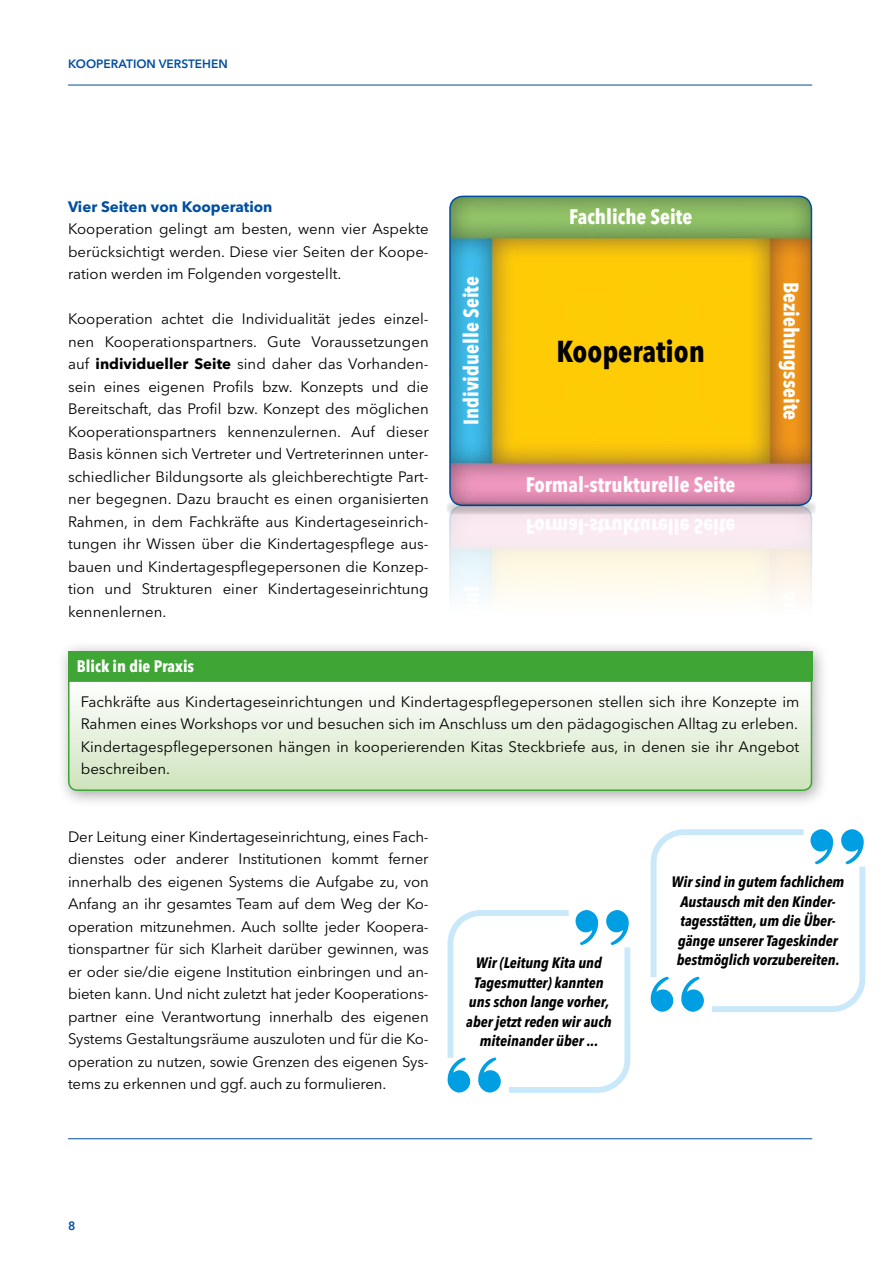
<style>
.page{position:relative;width:893px;height:1263px;background:#fff}
.page>*{position:absolute;margin:0;border:0;box-sizing:border-box;transform-origin:0 0}
.t1{font:700 condensed 30px "Avenir Next LT Pro";color:#000}
.t2{font:700 condensed 20.85px "Avenir Next LT Pro";color:#fff}
.t3{font:700 condensed 16.5px "Avenir Next LT Pro";color:#fff}
.t4{font:15px/22.5px "Avenir Next LT Pro";color:#000;text-align:justify}
.t5{font:italic 700 condensed 15px/19.5px "Avenir Next LT Pro";color:#000;text-align:center}
.t6{font:700 15px "Avenir Next LT Pro";color:#004f9f}
.t7{font:600 12px "Avenir Next LT Pro";color:#004f9f}
.s1{font-weight:700}
</style>
<div class="page">
<img style="left:450px;top:196px;width:361px;height:403px">
<div style="left:57px;top:639px;width:772px;height:169px;background:#000;opacity:.35"></div>
<div style="left:68px;top:651px;width:744px;height:29px;background:#3fa535"></div>
<svg style="left:67px;top:680px;width:746px;height:112px"></svg>
<hr style="left:68px;top:1138px;width:744px;height:1px;background:#004f9f">
<svg style="left:447px;top:910px;width:183px;height:183px"></svg>
<svg style="left:651px;top:829px;width:214px;height:183px"></svg>
<hr style="left:68px;top:85px;width:744px;height:1px;background:#004f9f">
<svg style="left:450px;top:196px;width:361px;height:309px;background:#d1b33c"></svg>
<div style="left:449px;top:196px;width:363px;height:310px;border:2px solid #004f9f;border-radius:13px"></div>
<svg style="left:446px;top:502px;width:370px;height:12px;background:#ab9fb2"></svg>
<div style="left:527px;top:519px;width:208px;height:16px;background:#fbeaf2"></div>
<p class="t7" style="left:68px;top:57px;width:161px">KOOPERATION VERSTEHEN</p>
<p class="t6" style="left:68px;top:197px;width:206px">Vier Seiten von Kooperation</p>
<p class="t4" style="left:68px;top:217px;width:362px">Kooperation gelingt am besten, wenn vier Aspekte berücksichtigt werden. Diese vier Seiten der Koope&shy;ration werden im Folgenden vorgestellt.</p>
<p class="t4" style="left:68px;top:307px;width:362px">Kooperation achtet die Individualität jedes einzel&shy;nen Kooperationspartners. Gute Voraussetzungen auf <span class="s1">individueller Seite</span> sind daher das Vorhanden&shy;sein eines eigenen Profils bzw. Konzepts und die Bereitschaft, das Profil bzw. Konzept des möglichen Kooperationspartners kennenzulernen. Auf dieser Basis können sich Vertreter und Vertreterinnen unter&shy;schiedlicher Bildungsorte als gleichberechtigte Part&shy;ner begegnen. Dazu braucht es einen organisierten Rahmen, in dem Fachkräfte aus Kindertageseinrich&shy;tungen ihr Wissen über die Kindertagespflege aus&shy;bauen und Kindertagespflegepersonen die Konzep&shy;tion und Strukturen einer Kindertageseinrichtung kennenlernen.</p>
<h2 class="t2" style="left:569px;top:204px;width:125px">Fachliche Seite</h2>
<h2 class="t2" style="left:458px;top:425px;width:151px;rotate:-90deg">Individuelle Seite</h2>
<h2 class="t2" style="left:804px;top:282px;width:140px;rotate:90deg">Beziehungsseite</h2>
<h1 class="t1" style="left:556px;top:333px;width:150px">Kooperation</h1>
<h2 class="t2" style="left:526px;top:472px;width:211px">Formal-strukturelle Seite</h2>
<p class="t3" style="left:77px;top:656px;width:119px">Blick in die Praxis</p>
<p class="t4" style="left:81px;top:690px;width:720px">Fachkräfte aus Kindertageseinrichtungen und Kindertagespflegepersonen stellen sich ihre Konzepte im Rahmen eines Workshops vor und besuchen sich im Anschluss um den pädagogischen Alltag zu erleben.<br>Kindertagespflegepersonen hängen in kooperierenden Kitas Steckbriefe aus, in denen sie ihr Angebot beschreiben.</p>
<p class="t4" style="left:68px;top:825px;width:362px">Der Leitung einer Kindertageseinrichtung, eines Fach&shy;dienstes oder anderer Institutionen kommt ferner innerhalb des eigenen Systems die Aufgabe zu, von Anfang an ihr gesamtes Team auf dem Weg der Ko&shy;operation mitzunehmen. Auch sollte jeder Koopera&shy;tionspartner für sich Klarheit darüber gewinnen, was er oder sie/die eigene Institution einbringen und an&shy;bieten kann. Und nicht zuletzt hat jeder Kooperations&shy;partner eine Verantwortung innerhalb des eigenen Systems Gestaltungsräume auszuloten und für die Ko&shy;operation zu nutzen, sowie Grenzen des eigenen Sys&shy;tems zu erkennen und ggf. auch zu formulieren.</p>
<p class="t5" style="left:466px;top:953px;width:147px">Wir (Leitung Kita und<br>Tagesmutter) kannten uns schon lange vorher, aber jetzt reden wir auch miteinander über ...</p>
<p class="t7" style="left:68px;top:1218px;width:9px">8</p>
<p class="t5" style="left:671px;top:872px;width:174px">Wir sind in gutem fachlichem<br>Austausch mit den Kinder&shy;tagesstätten, um die Über&shy;gänge unserer Tageskinder bestmöglich vorzubereiten.</p>
</div>
